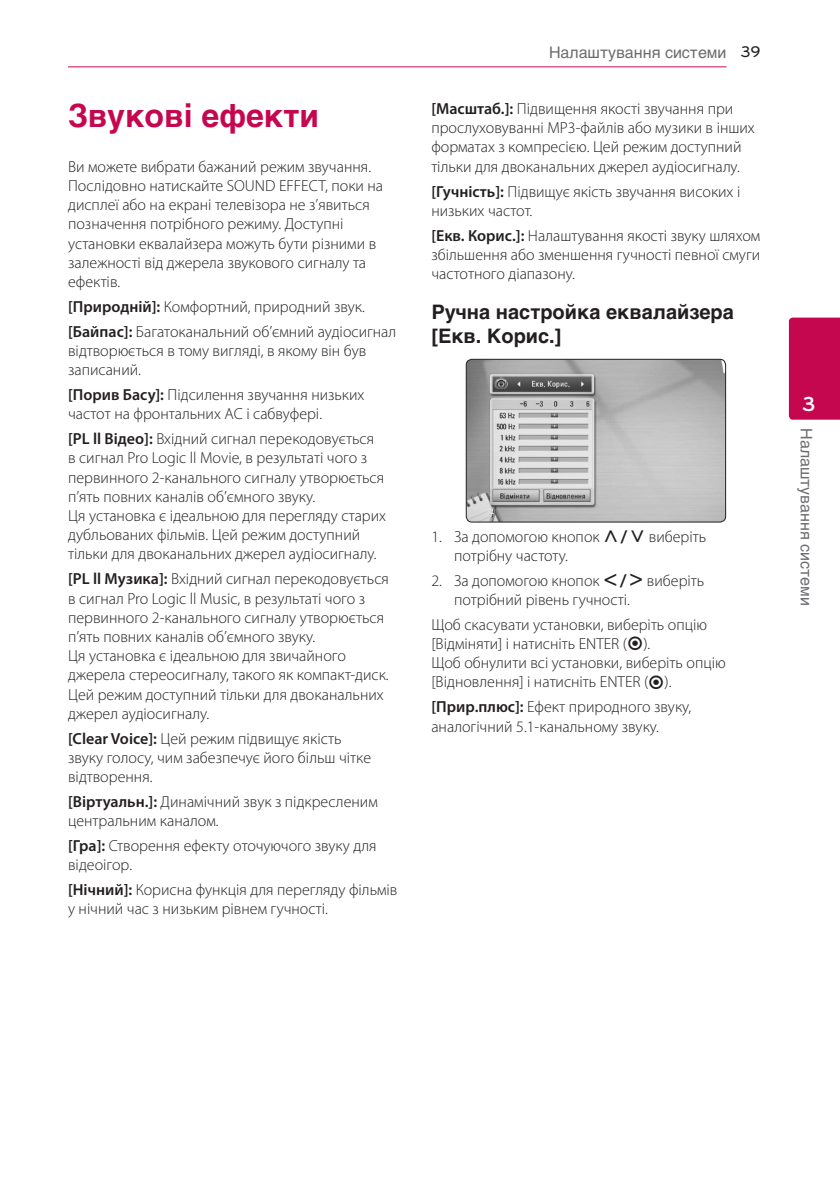
<style>
.page{position:relative;width:840px;height:1191px;background:#fff}
.page>*{position:absolute;margin:0;border:0;box-sizing:border-box;transform-origin:0 0}
.Title_1{font:700 32px "Helvetica Cyr";color:#c50750}
.t1{font:700 21px "Bryant LG";color:#fff}
.Title_3{font:700 20px/24px "Helvetica Cyr";color:#231f20}
.Content_text_Light{font:300 16px/19.2px "Myriad Pro";color:#231f20}
.Content_text_Num{font:300 16px/19.2px "Myriad Pro";color:#231f20}
.t2{font:16px "Helvetica Cyr Upright";color:#6c6d70}
.s1{font-weight:600}
.s2{font-family:"Bryant LG";font-weight:500;color:#231f20}
.s3{font-family:"UPSYS Common";font-weight:400}
</style>
<div class="page">
<hr style="left:68px;top:66px;width:658px;height:1px;background:#c50750">
<div style="left:788px;top:317px;width:51px;height:103px;background:#c50750"></div>
<img style="left:467px;top:359px;width:258px;height:163px">
<div style="left:465px;top:359px;width:260px;height:163px;border:1px solid #231f20;border-radius:6px"></div>
<p class="Title_1" style="left:68px;top:98px;width:252px">Звукові ефекти</p>
<p class="Content_text_Light" style="left:68px;top:157px;width:316px">Ви можете вибрати бажаний режим звучання.<br>Послідовно натискайте SOUND EFFECT, поки на дисплеї або на екрані телевізора не з’явиться позначення потрібного режиму. Доступні установки еквалайзера можуть бути різними в залежності від джерела звукового сигналу та ефектів.</p>
<p class="Content_text_Light" style="left:68px;top:297px;width:298px"><span class="s1">[Природній]:</span> Комфортний, природний звук.</p>
<p class="Content_text_Light" style="left:68px;top:322px;width:329px"><span class="s1">[Байпас]:</span> Багатоканальний об’ємний аудіосигнал відтворюється в тому вигляді, в якому він був записаний.</p>
<p class="Content_text_Light" style="left:68px;top:385px;width:298px"><span class="s1">[Порив Басу]:</span> Підсилення звучання низьких частот на фронтальних АС і сабвуфері.</p>
<p class="Content_text_Light" style="left:68px;top:429px;width:319px"><span class="s1">[PL ll Відео]:</span> Вхідний сигнал перекодовується<br>в сигнал Pro Logic ll Movie, в результаті чого з первинного 2-канального сигналу утворюється п’ять повних каналів об’ємного звуку.<br>Ця установка є ідеальною для перегляду старих дубльованих фільмів. Цей режим доступний тільки для двоканальних джерел аудіосигналу.</p>
<p class="Content_text_Light" style="left:68px;top:569px;width:322px"><span class="s1">[PL ll Музика]:</span> Вхідний сигнал перекодовується в сигнал Pro Logic ll Music, в результаті чого з первинного 2-канального сигналу утворюється п’ять повних каналів об’ємного звуку.<br>Ця установка є ідеальною для звичайного джерела стереосигналу, такого як компакт-диск.<br>Цей режим доступний тільки для двоканальних джерел аудіосигналу.</p>
<p class="Content_text_Light" style="left:68px;top:728px;width:304px"><span class="s1">[Clear Voice]:</span> Цей режим підвищує якість звуку голосу, чим забезпечує його більш чітке відтворення.</p>
<p class="Content_text_Light" style="left:68px;top:792px;width:311px"><span class="s1">[Віртуальн.]:</span> Динамічний звук з підкресленим центральним каналом.</p>
<p class="Content_text_Light" style="left:68px;top:836px;width:310px"><span class="s1">[Гра]:</span> Створення ефекту оточуючого звуку для відеоігор.</p>
<p class="Content_text_Light" style="left:68px;top:880px;width:330px"><span class="s1">[Нічний]:</span> Корисна функція для перегляду фільмів у нічний час з низьким рівнем гучності.</p>
<p class="t2" style="left:548px;top:43px;width:213px">Налаштування системи <span class="s2">39</span></p>
<p class="Content_text_Light" style="left:431px;top:99px;width:325px"><span class="s1">[Масштаб.]:</span> Підвищення якості звучання при прослуховуванні MP3-файлів або музики в інших форматах з компресією. Цей режим доступний тільки для двоканальних джерел аудіосигналу.</p>
<p class="Content_text_Light" style="left:431px;top:181px;width:310px"><span class="s1">[Гучність]:</span> Підвищує якість звучання високих і низьких частот.</p>
<p class="Content_text_Light" style="left:431px;top:225px;width:330px;text-align:justify"><span class="s1">[Екв. Корис.]:</span> Налаштування якості звуку шляхом збільшення або зменшення гучності певної смуги частотного діапазону.</p>
<p class="Title_3" style="left:431px;top:300px;width:304px">Ручна настройка еквалайзера [Екв. Корис.]</p>
<p class="Content_text_Num" style="left:454px;top:526px;width:253px;text-indent:-23px">1. За допомогою кнопок <span class="s3">W/S</span> виберіть потрібну частоту.</p>
<p class="Content_text_Num" style="left:454px;top:570px;width:251px;text-indent:-23px">2. За допомогою кнопок <span class="s3">A/D</span> виберіть потрібний рівень гучності.</p>
<p class="Content_text_Light" style="left:431px;top:614px;width:296px">Щоб скасувати установки, виберіть опцію [Відміняти] і натисніть ENTER (<span class="s3">b</span>).<br>Щоб обнулити всі установки, виберіть опцію [Відновлення] і натисніть ENTER (<span class="s3">b</span>).</p>
<p class="Content_text_Light" style="left:431px;top:697px;width:261px"><span class="s1">[Прир.плюс]:</span> Ефект природного звуку, аналогічний 5.1-канальному звуку.</p>
<h2 class="t1" style="left:801px;top:391px;width:15px">3</h2>
<p class="t2" style="left:814px;top:428px;width:179px;rotate:90deg">Налаштування системи</p>
</div>
